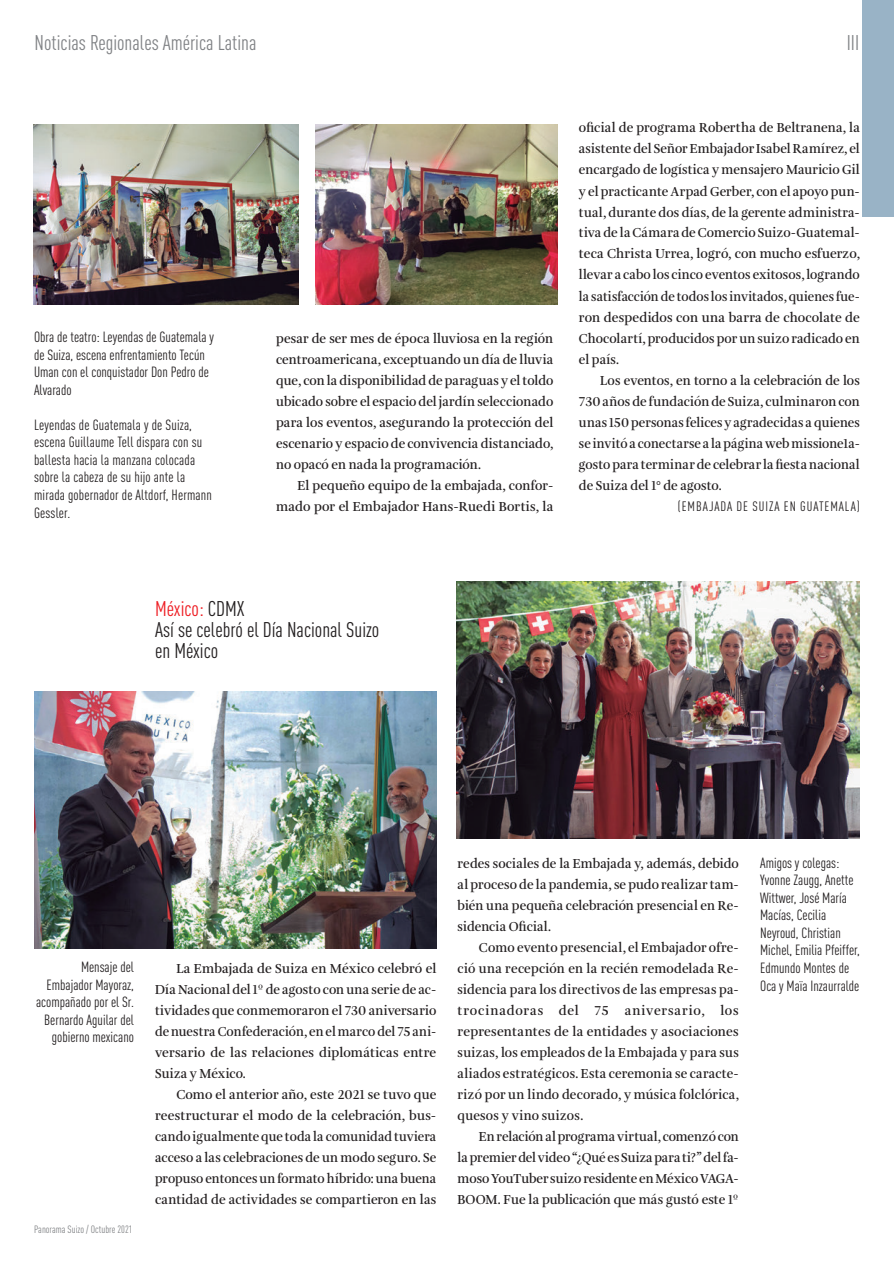
<style>
.page{position:relative;width:894px;height:1263px;background:#fff}
.page>*{position:absolute;margin:0;border:0;box-sizing:border-box;transform-origin:0 0}
.t1{font:condensed 21px/21px "DINOT";color:#231f20}
.t2{font:condensed 21px "DINOT";color:#808285}
.t3{font:condensed 14.7px/17.5px "DINOT";color:#231f20}
.t4{font:600 13.5px/21px "Amalia Pro";letter-spacing:.005em;color:#231f20;text-align:justify;scale:.95 1}
.t5{font:600 13.5px/21px "Amalia Pro";letter-spacing:.005em;color:#231f20;text-align:justify;scale:.96 1}
.t6{font:600 13.5px/21px "Amalia Pro";letter-spacing:.005em;color:#231f20;text-align:justify}
.t7{font:condensed 13.5px "DINOT";letter-spacing:.07em;color:#231f20}
.t8{font:condensed 10.5px "DINOT";color:#808285}
.s1{color:#ee1d23}
</style>
<div class="page">
<div style="left:861px;top:0;width:32px;height:216px;background:#99b3c6"></div>
<img style="left:456px;top:582px;width:403px;height:257px">
<img style="left:34px;top:692px;width:402px;height:256px">
<img style="left:34px;top:124px;width:264px;height:180px">
<img style="left:315px;top:124px;width:242px;height:180px">
<h1 class="t2" style="left:35px;top:30px;width:223px">Noticias Regionales América Latina</h1>
<h1 class="t2" style="left:846px;top:30px;width:14px">III</h1>
<p class="t3" style="left:34px;top:328px;width:181px">Obra de teatro: Leyendas de Guatemala y de Suiza, escena enfrentamiento Tecún<br>Uman con el conquistador Don Pedro de<br>Alvarado</p>
<p class="t3" style="left:34px;top:416px;width:179px">Leyendas de Guatemala y de Suiza, escena Guillaume Tell dispara con su ballesta hacia la manzana colocada sobre la cabeza de su hijo ante la mirada gobernador de Altdorf, Hermann<br>Gessler.</p>
<p class="t4" style="left:276px;top:328px;width:293px">pesar de ser mes de época lluviosa en la región centroamericana, exceptuando un día de lluvia que, con la disponibilidad de paraguas y el toldo ubicado sobre el espacio del jardín seleccionado para los eventos, asegurando la protección del escenario y espacio de convivencia distanciado, no opacó en nada la programación.</p>
<p class="t5" style="left:276px;top:475px;width:290px;text-align:right">El pequeño equipo de la embajada, confor&shy;mado por el Embajador Hans-Ruedi Bortis, la</p>
<p class="t5" style="left:578px;top:118px;width:294px">oficial de programa Robertha de Beltranena, la asistente del Señor Embajador Isabel Ramírez, el encargado de logística y mensajero Mauricio Gil y el practicante Arpad Gerber, con el apoyo pun&shy;tual, durante dos días, de la gerente administra&shy;tiva de la Cámara de Comercio Suizo-Guatemal&shy;teca Christa Urrea, logró, con mucho esfuerzo, llevar a cabo los cinco eventos exitosos, logrando la satisfacción de todos los invitados, quienes fue&shy;ron despedidos con una barra de chocolate de Chocolartí, producidos por un suizo radicado en el país.</p>
<p class="t4" style="left:578px;top:370px;width:297px;text-indent:21px">Los eventos, en torno a la celebración de los 730 años de fundación de Suiza, culminaron con unas 150 personas felices y agradecidas a quienes se invitó a conectarse a la página web missione1a&shy;gosto para terminar de celebrar la fiesta nacional de Suiza del 1° de agosto.</p>
<p class="t7" style="left:677px;top:498px;width:183px">(EMBAJADA DE SUIZA EN GUATEMALA)</p>
<h1 class="t1" style="left:155px;top:597px;width:226px"><span class="s1">México:</span> CDMX<br>Así se celebró el Día Nacional Suizo en México</h1>
<p class="t3" style="left:36px;top:958px;width:99px;text-align:right">Mensaje del<br>Embajador Mayoraz, acompañado por el Sr.<br>Bernardo Aguilar del gobierno mexicano</p>
<p class="t8" style="left:34px;top:1223px;width:100px">Panorama Suizo / Octubre 2021</p>
<p class="t6" style="left:155px;top:958px;width:282px;text-indent:21px">La Embajada de Suiza en México celebró el Día Nacional del 1º de agosto con una serie de ac&shy;tividades que conmemoraron el 730 aniversario de nuestra Confederación, en el marco del 75 ani&shy;versario de las relaciones diplomáticas entre Suiza y México.</p>
<p class="t5" style="left:155px;top:1084px;width:294px;text-indent:21px">Como el anterior año, este 2021 se tuvo que reestructurar el modo de la celebración, bus&shy;cando igualmente que toda la comunidad tuviera acceso a las celebraciones de un modo seguro. Se propuso entonces un formato híbrido: una buena cantidad de actividades se compartieron en las</p>
<p class="t4" style="left:457px;top:853px;width:297px">redes sociales de la Embajada y, además, debido al proceso de la pandemia, se pudo realizar tam&shy;bién una pequeña celebración presencial en Re&shy;sidencia Oficial.</p>
<p class="t4" style="left:457px;top:937px;width:297px;text-indent:21px">Como evento presencial, el Embajador ofre&shy;ció una recepción en la recién remodelada Re&shy;sidencia para los directivos de las empresas pa&shy;trocinadoras del 75 aniversario, los representantes de la entidades y asociaciones suizas, los empleados de la Embajada y para sus aliados estratégicos. Esta ceremonia se caracte&shy;rizó por un lindo decorado, y música folclórica, quesos y vino suizos.</p>
<p class="t4" style="left:457px;top:1126px;width:297px;text-indent:21px">En relación al programa virtual, comenzó con la premier del video “¿Qué es Suiza para ti?” del fa&shy;moso YouTuber suizo residente en México VAGA-BOOM. Fue la publicación que más gustó este 1º</p>
<p class="t3" style="left:759px;top:854px;width:101px">Amigos y colegas:<br>Yvonne Zaugg, Anette<br>Wittwer, José María<br>Macías, Cecilia<br>Neyroud, Christian<br>Michel, Emilia Pfeiffer,<br>Edmundo Montes de<br>Oca y Maïa Inzaurralde</p>
</div>
